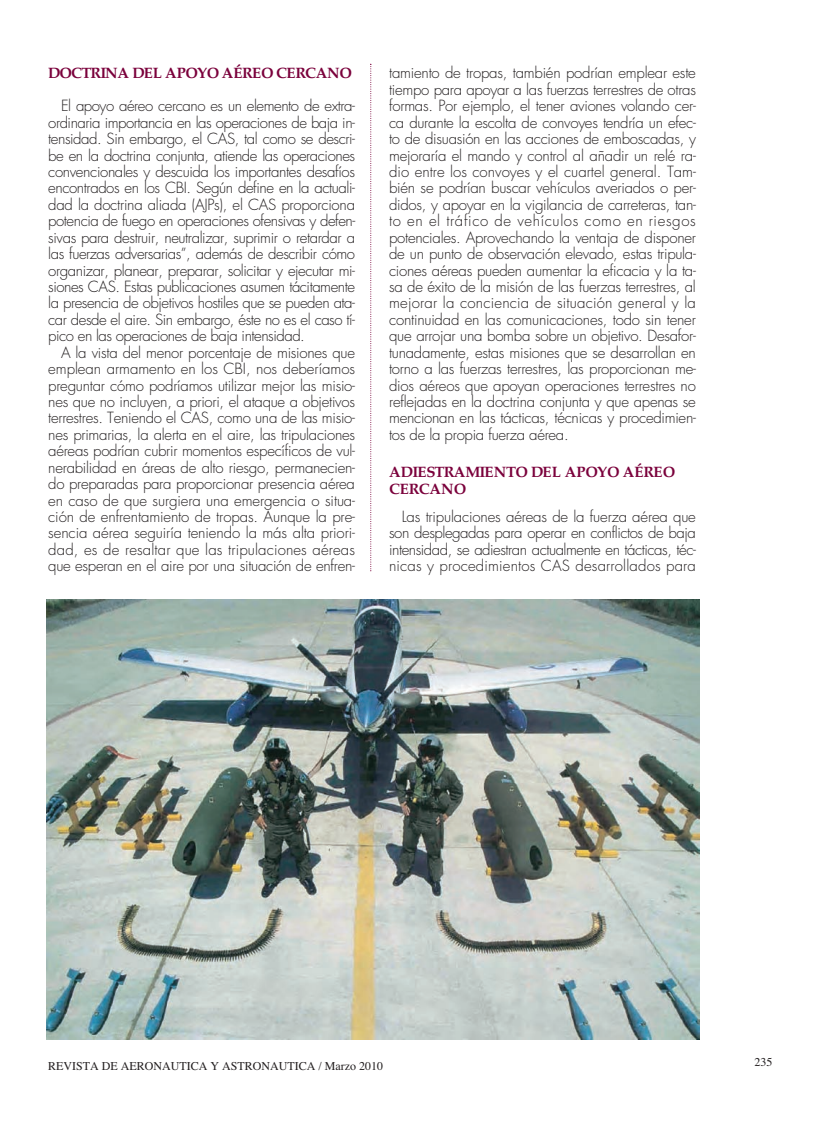
<style>
.page{position:relative;width:825px;height:1127px;background:#fff}
.page>*{position:absolute;margin:0;border:0;box-sizing:border-box;transform-origin:0 0}
.t1{font:300 15px/16.5px "Futura";letter-spacing:-.02em;color:#231f20;text-align:justify}
.t2{font:300 15px "Futura";letter-spacing:.01em;color:#231f20}
.t3{font:700 15px/16.5px "Palatino";letter-spacing:-.005em;color:#7a003b}
.t4{font:12px "Times";color:#231f20}
.s1{font-family:"Palatino";font-weight:700;color:#7a003b}
</style>
<div class="page">
<svg style="left:370px;top:64px;width:1px;height:507px"></svg>
<img style="left:47px;top:599px;width:652px;height:440px">
<p class="t1" style="left:48px;top:58px;width:308px;line-height:32.8px;text-align:right"><span class="s1">DOCTRINA DEL APOYO AÉREO CERCANO<br></span>El apoyo aéreo cercano es un elemento de extra-</p>
<p class="t1" style="left:48px;top:115px;width:308px">ordinaria importancia en las operaciones de baja in-</p>
<p class="t1" style="left:48px;top:132px;width:308px">tensidad. Sin embargo, el CAS, tal como se descri-</p>
<p class="t1" style="left:48px;top:148px;width:308px">be en la doctrina conjunta, atiende las operaciones</p>
<p class="t1" style="left:48px;top:165px;width:308px">convencionales y descuida los importantes desafíos</p>
<p class="t1" style="left:48px;top:181px;width:308px">encontrados en los CBI. Según define en la actuali-</p>
<p class="t1" style="left:48px;top:197px;width:308px">dad la doctrina aliada (AJPs), el CAS proporciona</p>
<p class="t1" style="left:48px;top:214px;width:308px">potencia de fuego en operaciones ofensivas y defen-</p>
<p class="t1" style="left:48px;top:230px;width:308px">sivas para destruir, neutralizar, suprimir o retardar a</p>
<p class="t1" style="left:48px;top:247px;width:308px">las fuerzas adversarias”, además de describir cómo</p>
<p class="t1" style="left:48px;top:263px;width:308px">organizar, planear, preparar, solicitar y ejecutar mi-</p>
<p class="t1" style="left:48px;top:280px;width:308px">siones CAS. Estas publicaciones asumen tácitamente</p>
<p class="t1" style="left:48px;top:296px;width:308px">la presencia de objetivos hostiles que se pueden ata-</p>
<p class="t1" style="left:48px;top:312px;width:308px">car desde el aire. Sin embargo, éste no es el caso tí-</p>
<p class="t1" style="left:48px;top:329px;width:258px">pico en las operaciones de baja intensidad.</p>
<p class="t1" style="left:61px;top:345px;width:296px">A la vista del menor porcentaje de misiones que</p>
<p class="t1" style="left:48px;top:362px;width:308px">emplean armamento en los CBI, nos deberíamos</p>
<p class="t1" style="left:48px;top:378px;width:308px">preguntar cómo podríamos utilizar mejor las misio-</p>
<p class="t1" style="left:48px;top:395px;width:308px">nes que no incluyen, a priori, el ataque a objetivos</p>
<p class="t1" style="left:48px;top:411px;width:308px">terrestres. Teniendo el CAS, como una de las misio-</p>
<p class="t1" style="left:48px;top:427px;width:308px">nes primarias, la alerta en el aire, las tripulaciones</p>
<p class="t1" style="left:48px;top:444px;width:308px">aéreas podrían cubrir momentos específicos de vul-</p>
<p class="t1" style="left:48px;top:460px;width:308px">nerabilidad en áreas de alto riesgo, permanecien-</p>
<p class="t1" style="left:48px;top:477px;width:308px">do preparadas para proporcionar presencia aérea</p>
<p class="t1" style="left:48px;top:493px;width:308px">en caso de que surgiera una emergencia o situa-</p>
<p class="t1" style="left:48px;top:510px;width:308px">ción de enfrentamiento de tropas. Aunque la pre-</p>
<p class="t1" style="left:48px;top:526px;width:308px">sencia aérea seguiría teniendo la más alta priori-</p>
<p class="t2" style="left:48px;top:542px;width:308px">dad, es de resaltar que las tripulaciones aéreas</p>
<p class="t1" style="left:48px;top:559px;width:308px">que esperan en el aire por una situación de enfren-</p>
<p class="t1" style="left:389px;top:66px;width:308px">tamiento de tropas, también podrían emplear este tiempo para apoyar a las fuerzas terrestres de otras formas. Por ejemplo, el tener aviones volando cer&shy;ca durante la escolta de convoyes tendría un efec&shy;to de disuasión en las acciones de emboscadas, y mejoraría el mando y control al añadir un relé ra&shy;dio entre los convoyes y el cuartel general. Tam&shy;bién se podrían buscar vehículos averiados o per&shy;didos, y apoyar en la vigilancia de carreteras, tan&shy;to en el tráfico de vehículos como en riesgos potenciales. Aprovechando la ventaja de disponer de un punto de observación elevado, estas tripula&shy;ciones aéreas pueden aumentar la eficacia y la ta&shy;sa de éxito de la misión de las fuerzas terrestres, al mejorar la conciencia de situación general y la continuidad en las comunicaciones, todo sin tener que arrojar una bomba sobre un objetivo. Desafor&shy;tunadamente, estas misiones que se desarrollan en torno a las fuerzas terrestres, las proporcionan me&shy;dios aéreos que apoyan operaciones terrestres no reflejadas en la doctrina conjunta y que apenas se mencionan en las tácticas, técnicas y procedimien&shy;tos de la propia fuerza aérea.</p>
<p class="t3" style="left:389px;top:465px;width:288px">ADIESTRAMIENTO DEL APOYO AÉREO<br>CERCANO</p>
<p class="t1" style="left:389px;top:510px;width:308px;text-indent:13px">Las tripulaciones aéreas de la fuerza aérea que son desplegadas para operar en conflictos de baja intensidad, se adiestran actualmente en tácticas, téc&shy;nicas y procedimientos CAS desarrollados para</p>
<p class="t4" style="left:48px;top:1061px;width:336px">REVISTA DE AERONAUTICA Y ASTRONAUTICA / Marzo 2010</p>
<p class="t4" style="left:754px;top:1058px;width:19px">235</p>
</div>
